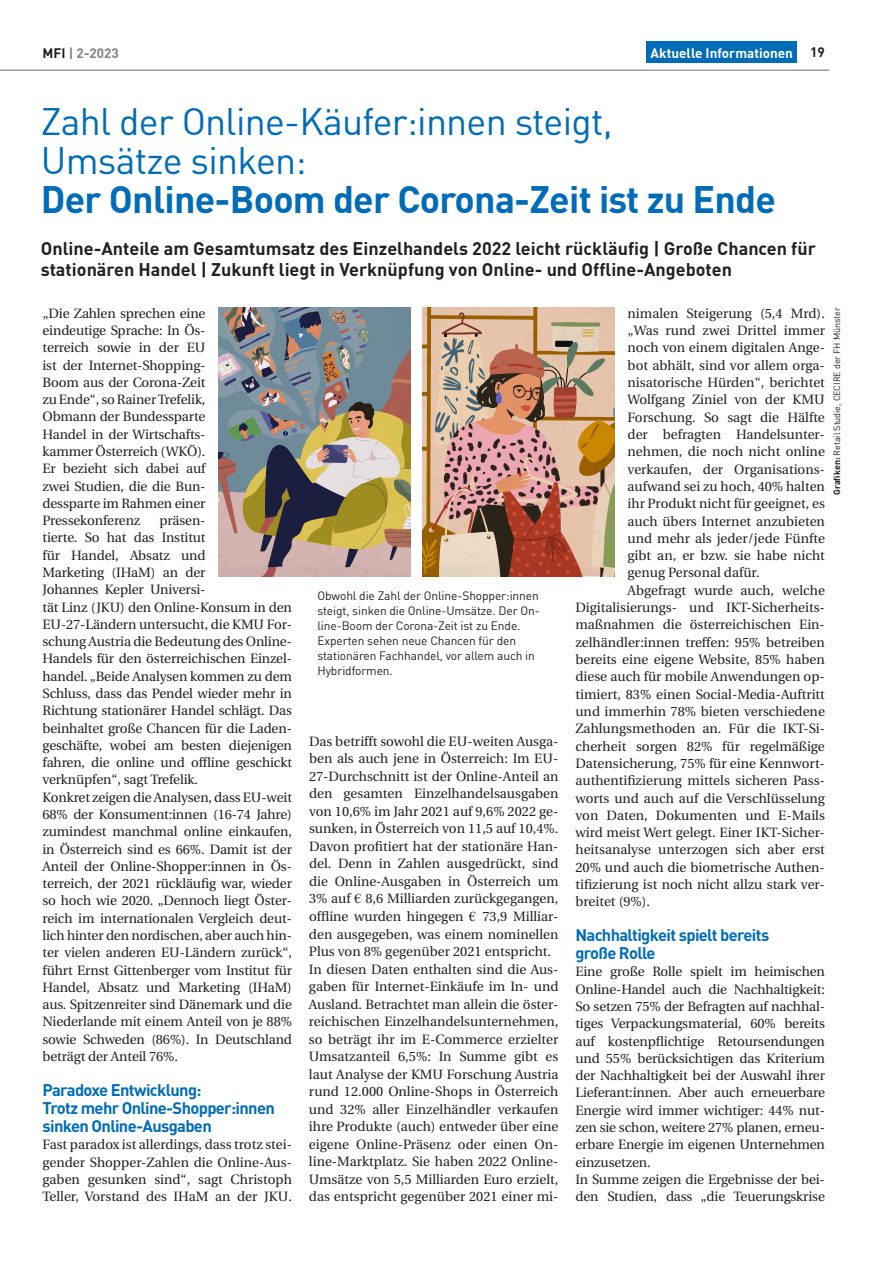
<style>
.page{position:relative;width:893px;height:1263px;background:#fff}
.page>*{position:absolute;margin:0;border:0;box-sizing:border-box;transform-origin:0 0}
.t1{font:37.5px/39px "DIN";letter-spacing:-.02em;color:#006cb7}
.t2{font:700 37.5px "DIN";letter-spacing:-.02em;color:#006cb7}
.t3{font:700 18px/21.8px "DIN";color:#231f20}
.t4{font:700 16.5px/18px "DIN";letter-spacing:-.04em;color:#006cb7}
.t5{font:13.5px/17.2px "Utopia";color:#231f20}
.t6{font:700 13.5px "DIN";color:#fff}
.t7{font:700 13.5px "DIN";color:#808285}
.t8{font:700 13.5px "DIN";color:#231f20}
.t9{font:12px/15px "DIN";letter-spacing:-.01em;color:#231f20}
.t10{font:9px "DIN";letter-spacing:-.01em;color:#231f20}
.s1{color:#231f20}
.s2{font-family:"Times New Roman"}
.s3{font-weight:700}
</style>
<div class="page">
<hr style="left:0;top:70px;width:829px;height:1px;background:#6c6d70">
<div style="left:646px;top:42px;width:151px;height:21px;background:#006cb7"></div>
<img style="left:218px;top:308px;width:192px;height:268px">
<img style="left:423px;top:308px;width:192px;height:268px">
<p class="t7" style="left:43px;top:44px;width:78px"><span class="s1">MFI</span> | 2-2023</p>
<p class="t6" style="left:651px;top:44px;width:144px">Aktuelle Informationen</p>
<p class="t8" style="left:810px;top:43px;width:16px">19</p>
<h1 class="t1" style="left:41px;top:101px;width:573px">Zahl der Online-Käufer:innen steigt,<br>Umsätze sinken:</h1>
<h1 class="t2" style="left:41px;top:175px;width:737px">Der Online-Boom der Corona-Zeit ist zu Ende</h1>
<h2 class="t3" style="left:41px;top:236px;width:777px">Online-Anteile am Gesamtumsatz des Einzelhandels 2022 leicht rückläufig | Große Chancen für stationären Handel | Zukunft liegt in Verknüpfung von Online- und Offline-Angeboten</h2>
<p class="t5" style="left:43px;top:305px;width:165px;text-align:justify">„Die Zahlen sprechen eine eindeutige Sprache: In Ös&shy;terreich sowie in der EU ist der Internet-Shopping-Boom aus der Corona-Zeit zu Ende“, so Rainer Trefelik, Obmann der Bundessparte Handel in der Wirtschafts&shy;kammer Österreich (WKÖ).<br>Er bezieht sich dabei auf zwei Studien, die die Bun&shy;dessparte im Rahmen einer Pressekonferenz</p>
<p class="t5" style="left:43px;top:512px;width:251px;text-indent:117px">präsen-<br>tierte. So hat das Institut<br>für Handel, Absatz und<br>Marketing (IHaM) an der<br>Johannes Kepler Universi-<br>tät Linz (JKU) den Online-Konsum in den EU-27-Ländern untersucht, die KMU For&shy;schung Austria die Bedeutung des Online-Handels für den österreichischen Einzel&shy;handel. „Beide Analysen kommen zu dem Schluss, dass das Pendel wieder mehr in Richtung stationärer Handel schlägt. Das beinhaltet große Chancen für die Laden&shy;geschäfte, wobei am besten diejenigen fahren, die online und offline geschickt verknüpfen“, sagt Trefelik.<br>Konkret zeigen die Analysen, dass EU-weit 68% der Konsument:innen (16-74 Jahre) zumindest manchmal online einkaufen, in Österreich sind es 66%. Damit ist der Anteil der Online-Shopper:innen in Ös&shy;terreich, der 2021 rückläufig war, wieder so hoch wie 2020. „Dennoch liegt Öster&shy;reich im internationalen Vergleich deut&shy;lich hinter den nordischen, aber auch hin&shy;ter vielen anderen EU-Ländern zurück“, führt Ernst Gittenberger vom Institut für Handel, Absatz und Marketing (IHaM) aus. Spitzenreiter sind Dänemark und die Niederlande mit einem Anteil von je 88% sowie Schweden (86%). In Deutschland beträgt der Anteil 76%.</p>
<p class="t4" style="left:43px;top:1080px;width:234px">Paradoxe Entwicklung:<br>Trotz mehr Online-Shopper:innen sinken Online-Ausgaben</p>
<p class="t5" style="left:43px;top:1136px;width:251px;text-align:justify">Fast paradox ist allerdings, dass trotz stei&shy;gender Shopper-Zahlen die Online-Aus&shy;gaben gesunken sind“, sagt Christoph Teller, Vorstand des IHaM an der JKU.</p>
<p class="t9" style="left:317px;top:588px;width:224px">Obwohl die Zahl der Online-Shopper:innen steigt, sinken die Online-Umsätze. Der On&shy;line-Boom der Corona-Zeit ist zu Ende.<br>Experten sehen neue Chancen für den stationären Fachhandel, vor allem auch in Hybridformen.</p>
<p class="t5" style="left:309px;top:733px;width:251px">Das betrifft sowohl die EU-weiten Ausga&shy;ben als auch jene in Österreich: Im EU-27-Durchschnitt ist der Online-Anteil an den gesamten Einzelhandelsausgaben von 10,6% im Jahr 2021 auf 9,6% 2022 ge&shy;sunken, in Österreich von 11,5 auf 10,4%.<br>Davon profitiert hat der stationäre Han&shy;del. Denn in Zahlen ausgedrückt, sind die Online-Ausgaben in Österreich um 3% auf <span class="s2">€</span> 8,6 Milliarden zurückgegangen, offline wurden hingegen <span class="s2">€</span> 73,9 Milliar&shy;den ausgegeben, was einem nominellen Plus von 8% gegenüber 2021 entspricht.<br>In diesen Daten enthalten sind die Aus&shy;gaben für Internet-Einkäufe im In- und Ausland. Betrachtet man allein die öster&shy;reichischen Einzelhandelsunternehmen, so beträgt ihr im E-Commerce erzielter Umsatzanteil 6,5%: In Summe gibt es laut Analyse der KMU Forschung Austria rund 12.000 Online-Shops in Österreich und 32% aller Einzelhändler verkaufen ihre Produkte (auch) entweder über eine eigene Online-Präsenz oder einen On&shy;line-Marktplatz. Sie haben 2022 Online-Umsätze von 5,5 Milliarden Euro erzielt, das entspricht gegenüber 2021 einer mi-</p>
<p class="t5" style="left:628px;top:305px;width:199px">nimalen Steigerung (5,4 Mrd).</p>
<p class="t5" style="left:628px;top:322px;width:199px">„Was rund zwei Drittel immer</p>
<p class="t5" style="left:628px;top:339px;width:199px">noch von einem digitalen Ange-</p>
<p class="t5" style="left:628px;top:357px;width:199px">bot abhält, sind vor allem orga-</p>
<p class="t5" style="left:628px;top:374px;width:199px">nisatorische Hürden“, berichtet</p>
<p class="t5" style="left:628px;top:391px;width:199px">Wolfgang Ziniel von der KMU</p>
<p class="t5" style="left:628px;top:409px;width:199px">Forschung. So sagt die Hälfte</p>
<p class="t5" style="left:628px;top:426px;width:199px">der befragten Handelsunter-</p>
<p class="t5" style="left:628px;top:443px;width:199px">nehmen, die noch nicht online</p>
<p class="t5" style="left:628px;top:461px;width:199px">verkaufen, der Organisations-</p>
<p class="t5" style="left:628px;top:478px;width:199px">aufwand sei zu hoch, 40% halten</p>
<p class="t5" style="left:628px;top:495px;width:199px">ihr Produkt nicht für geeignet, es</p>
<p class="t5" style="left:628px;top:513px;width:199px">auch übers Internet anzubieten</p>
<p class="t5" style="left:628px;top:530px;width:199px">und mehr als jeder/jede Fünfte</p>
<p class="t5" style="left:628px;top:547px;width:199px">gibt an, er bzw. sie habe nicht</p>
<p class="t5" style="left:628px;top:564px;width:133px">genug Personal dafür.</p>
<p class="t5" style="left:628px;top:582px;width:199px">Abgefragt wurde auch, welche</p>
<p class="t5" style="left:575px;top:599px;width:251px">Digitalisierungs- und IKT-Sicherheits-</p>
<p class="t5" style="left:575px;top:616px;width:251px">maßnahmen die österreichischen Ein-</p>
<p class="t5" style="left:575px;top:634px;width:251px">zelhändler:innen treffen: 95% betreiben</p>
<p class="t5" style="left:575px;top:651px;width:251px">bereits eine eigene Website, 85% haben</p>
<p class="t5" style="left:575px;top:668px;width:251px">diese auch für mobile Anwendungen op-</p>
<p class="t5" style="left:575px;top:686px;width:251px">timiert, 83% einen Social-Media-Auftritt</p>
<p class="t5" style="left:575px;top:703px;width:251px">und immerhin 78% bieten verschiedene</p>
<p class="t5" style="left:575px;top:720px;width:251px">Zahlungsmethoden an. Für die IKT-Si-</p>
<p class="t5" style="left:575px;top:738px;width:251px">cherheit sorgen 82% für regelmäßige</p>
<p class="t5" style="left:575px;top:755px;width:251px">Datensicherung, 75% für eine Kennwort-</p>
<p class="t5" style="left:575px;top:772px;width:251px">authentifizierung mittels sicheren Pass-</p>
<p class="t5" style="left:575px;top:789px;width:251px">worts und auch auf die Verschlüsselung</p>
<p class="t5" style="left:575px;top:807px;width:251px">von Daten, Dokumenten und E-Mails</p>
<p class="t5" style="left:575px;top:824px;width:251px">wird meist Wert gelegt. Einer IKT-Sicher-</p>
<p class="t5" style="left:575px;top:841px;width:251px">heitsanalyse unterzogen sich aber erst</p>
<p class="t5" style="left:575px;top:859px;width:251px">20% und auch die biometrische Authen-</p>
<p class="t5" style="left:575px;top:876px;width:251px">tifizierung ist noch nicht allzu stark ver-</p>
<p class="t5" style="left:575px;top:893px;width:76px">breitet (9%).</p>
<p class="t4" style="left:575px;top:925px;width:195px">Nachhaltigkeit spielt bereits große Rolle</p>
<p class="t5" style="left:575px;top:963px;width:251px">Eine große Rolle spielt im heimischen Online-Handel auch die Nachhaltigkeit:<br>So setzen 75% der Befragten auf nachhal&shy;tiges Verpackungsmaterial, 60% bereits auf kostenpflichtige Retoursendungen und 55% berücksichtigen das Kriterium der Nachhaltigkeit bei der Auswahl ihrer Lieferant:innen. Aber auch erneuerbare Energie wird immer wichtiger: 44% nut&shy;zen sie schon, weitere 27% planen, erneu&shy;erbare Energie im eigenen Unternehmen einzusetzen.<br>In Summe zeigen die Ergebnisse der bei&shy;den Studien, dass „die Teuerungskrise</p>
<p class="t10" style="left:831px;top:495px;width:189px;rotate:-90deg"><span class="s3">Grafiken:</span> Retail Studie, CECIRE der FH Münster</p>
</div>
